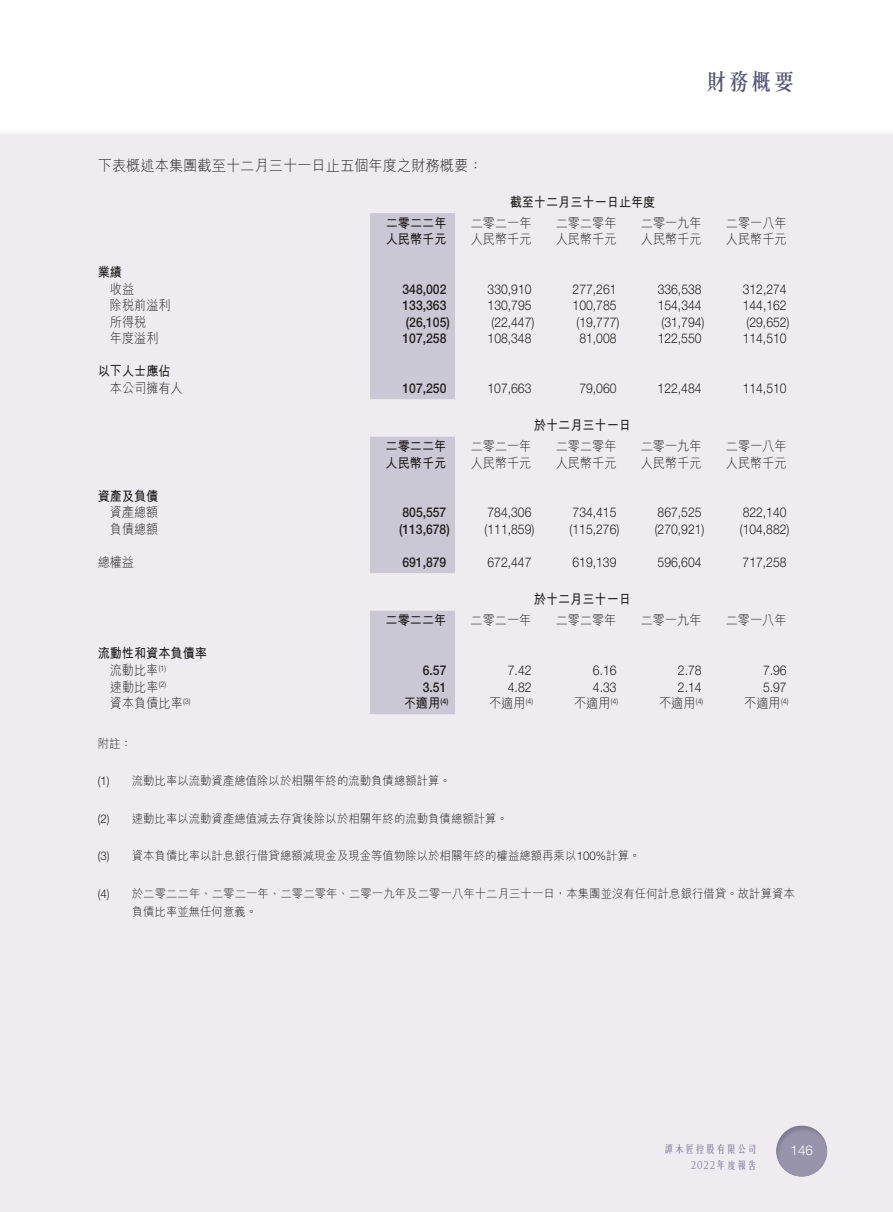
<style>
.page{position:relative;width:893px;height:1212px;background:#fff}
.page>*{position:absolute;margin:0;border:0;box-sizing:border-box;transform-origin:0 0}
.t1{font:500 22.5px "C Song 3 HK";color:#565478}
.t2{font:300 15px "M Hei HK";color:#231f20;scale:.95 1}
.t3{font:300 13.5px "Helvetica Neue LT Std";color:#231f20;scale:.9 1}
.t4{font:300 13.5px "M Hei HK";color:#231f20;scale:.9 1}
.t5{font:700 13.5px "M Hei HK";color:#231f20;scale:.9 1}
.t6{font:500 13.5px "Helvetica Neue LT Std";color:#231f20;scale:.9 1}
.t7{font:300 13.5px "Helvetica Neue LT Std";color:#fff}
.t8{font:300 12px "M Hei HK";color:#231f20;scale:.95 1}
.t9{font:300 12px "Helvetica Neue LT Std";color:#231f20;scale:.95 1}
.t10{font:500 10.5px "C Song 3 HK";letter-spacing:.1em;color:#86839f;scale:.9 1}
.t11{font:10.5px "Trajan Pro";color:#86839f;scale:.9 1}
.t12{font:300 7.8px "Helvetica Neue LT Std";color:#231f20;scale:.9 1}
.t13{font:500 7.8px "Helvetica Neue LT Std";color:#231f20;scale:.9 1}
.s1{font-family:"Helvetica Neue LT Std"}
.s2{font-family:"C Song 3 HK";font-weight:500}
</style>
<div class="page">
<div style="left:0;top:136px;width:893px;height:1076px;background:#efecf1"></div>
<div style="left:763px;top:1113px;width:79px;height:65px;background:#57585a;opacity:.25"></div>
<svg style="left:370px;top:213px;width:85px;height:501px"></svg>
<p class="t2" style="left:98px;top:158px;width:406px">下表概述本集團截至十二月三十一日止五個年度之財務概要：</p>
<p class="t5" style="left:510px;top:192px;width:164px">截至十二月三十一日止年度</p>
<h1 class="t1" style="left:705px;top:64px;width:92px">財務概要</h1>
<p class="t5" style="left:386px;top:213px;width:69px">二零二二年</p>
<p class="t4" style="left:471px;top:216px;width:69px">二零二一年</p>
<p class="t4" style="left:556px;top:216px;width:69px">二零二零年</p>
<p class="t4" style="left:641px;top:216px;width:69px">二零一九年</p>
<p class="t4" style="left:726px;top:216px;width:69px">二零一八年</p>
<p class="t5" style="left:386px;top:230px;width:69px">人民幣千元</p>
<p class="t4" style="left:471px;top:233px;width:69px">人民幣千元</p>
<p class="t4" style="left:556px;top:233px;width:69px">人民幣千元</p>
<p class="t4" style="left:641px;top:233px;width:69px">人民幣千元</p>
<p class="t4" style="left:726px;top:233px;width:69px">人民幣千元</p>
<p class="t5" style="left:98px;top:263px;width:28px">業績</p>
<p class="t4" style="left:110px;top:282px;width:28px">收益</p>
<p class="t6" style="left:403px;top:281px;width:50px">348,002</p>
<p class="t3" style="left:488px;top:281px;width:50px">330,910</p>
<p class="t3" style="left:573px;top:281px;width:50px">277,261</p>
<p class="t3" style="left:658px;top:281px;width:50px">336,538</p>
<p class="t3" style="left:743px;top:281px;width:50px">312,274</p>
<p class="t4" style="left:110px;top:299px;width:69px">除稅前溢利</p>
<p class="t6" style="left:403px;top:298px;width:50px">133,363</p>
<p class="t3" style="left:488px;top:297px;width:50px">130,795</p>
<p class="t3" style="left:573px;top:297px;width:50px">100,785</p>
<p class="t3" style="left:658px;top:297px;width:50px">154,344</p>
<p class="t3" style="left:743px;top:297px;width:50px">144,162</p>
<p class="t4" style="left:110px;top:315px;width:42px">所得稅</p>
<p class="t6" style="left:406px;top:314px;width:50px">)26,105(</p>
<p class="t3" style="left:491px;top:314px;width:49px">)22,447(</p>
<p class="t3" style="left:576px;top:314px;width:49px">)19,777(</p>
<p class="t3" style="left:661px;top:314px;width:49px">)31,794(</p>
<p class="t3" style="left:746px;top:314px;width:49px">)29,652(</p>
<p class="t4" style="left:110px;top:332px;width:56px">年度溢利</p>
<p class="t5" style="left:98px;top:362px;width:82px">以下人士應佔</p>
<p class="t6" style="left:402px;top:331px;width:50px">107,258</p>
<p class="t3" style="left:488px;top:330px;width:50px">108,348</p>
<p class="t3" style="left:579px;top:330px;width:43px">81,008</p>
<p class="t3" style="left:658px;top:330px;width:50px">122,550</p>
<p class="t3" style="left:743px;top:330px;width:50px">114,510</p>
<p class="t4" style="left:110px;top:381px;width:83px">本公司擁有人</p>
<p class="t6" style="left:402px;top:380px;width:50px">107,250</p>
<p class="t3" style="left:488px;top:380px;width:50px">107,663</p>
<p class="t3" style="left:579px;top:380px;width:43px">79,060</p>
<p class="t3" style="left:658px;top:380px;width:50px">122,484</p>
<p class="t3" style="left:743px;top:380px;width:50px">114,510</p>
<p class="t5" style="left:534px;top:416px;width:110px">於十二月三十一日</p>
<p class="t5" style="left:386px;top:437px;width:69px">二零二二年</p>
<p class="t4" style="left:471px;top:440px;width:69px">二零二一年</p>
<p class="t4" style="left:556px;top:440px;width:69px">二零二零年</p>
<p class="t4" style="left:641px;top:440px;width:69px">二零一九年</p>
<p class="t4" style="left:726px;top:440px;width:69px">二零一八年</p>
<p class="t5" style="left:386px;top:453px;width:69px">人民幣千元</p>
<p class="t4" style="left:471px;top:456px;width:69px">人民幣千元</p>
<p class="t4" style="left:556px;top:456px;width:69px">人民幣千元</p>
<p class="t4" style="left:641px;top:456px;width:69px">人民幣千元</p>
<p class="t4" style="left:726px;top:456px;width:69px">人民幣千元</p>
<p class="t5" style="left:98px;top:486px;width:69px">資產及負債</p>
<p class="t4" style="left:110px;top:506px;width:56px">資產總額</p>
<p class="t6" style="left:402px;top:505px;width:50px">805,557</p>
<p class="t3" style="left:487px;top:504px;width:50px">784,306</p>
<p class="t3" style="left:573px;top:504px;width:50px">734,415</p>
<p class="t3" style="left:658px;top:504px;width:50px">867,525</p>
<p class="t3" style="left:743px;top:504px;width:50px">822,140</p>
<p class="t4" style="left:110px;top:522px;width:56px">負債總額</p>
<p class="t6" style="left:399px;top:521px;width:58px">)113,678(</p>
<p class="t3" style="left:485px;top:521px;width:57px">)111,859(</p>
<p class="t3" style="left:570px;top:521px;width:57px">)115,276(</p>
<p class="t3" style="left:655px;top:521px;width:57px">)270,921(</p>
<p class="t3" style="left:740px;top:521px;width:57px">)104,882(</p>
<p class="t4" style="left:98px;top:555px;width:42px">總權益</p>
<p class="t6" style="left:402px;top:554px;width:50px">691,879</p>
<p class="t3" style="left:487px;top:554px;width:50px">672,447</p>
<p class="t3" style="left:573px;top:554px;width:50px">619,139</p>
<p class="t3" style="left:658px;top:554px;width:50px">596,604</p>
<p class="t3" style="left:743px;top:554px;width:50px">717,258</p>
<p class="t5" style="left:534px;top:590px;width:110px">於十二月三十一日</p>
<p class="t5" style="left:386px;top:611px;width:69px">二零二二年</p>
<p class="t4" style="left:471px;top:613px;width:69px">二零二一年</p>
<p class="t4" style="left:556px;top:613px;width:69px">二零二零年</p>
<p class="t4" style="left:641px;top:613px;width:69px">二零一九年</p>
<p class="t4" style="left:726px;top:613px;width:69px">二零一八年</p>
<p class="t5" style="left:98px;top:644px;width:123px">流動性和資本負債率</p>
<p class="t4" style="left:110px;top:663px;width:56px">流動比率</p>
<p class="t12" style="left:159px;top:663px;width:10px">(1)</p>
<p class="t6" style="left:423px;top:662px;width:28px">6.57</p>
<p class="t3" style="left:508px;top:662px;width:28px">7.42</p>
<p class="t3" style="left:593px;top:662px;width:28px">6.16</p>
<p class="t3" style="left:678px;top:662px;width:28px">2.78</p>
<p class="t3" style="left:763px;top:662px;width:28px">7.96</p>
<p class="t4" style="left:110px;top:680px;width:56px">速動比率</p>
<p class="t12" style="left:159px;top:679px;width:10px">(2)</p>
<p class="t6" style="left:423px;top:679px;width:28px">3.51</p>
<p class="t3" style="left:508px;top:678px;width:28px">4.82</p>
<p class="t3" style="left:593px;top:678px;width:28px">4.33</p>
<p class="t3" style="left:678px;top:678px;width:28px">2.14</p>
<p class="t3" style="left:763px;top:678px;width:28px">5.97</p>
<p class="t4" style="left:110px;top:696px;width:83px">資本負債比率</p>
<p class="t8" style="left:98px;top:737px;width:37px">附註：</p>
<p class="t8" style="left:132px;top:775px;width:338px">流動比率以流動資產總值除以於相關年終的流動負債總額計算。</p>
<p class="t5" style="left:404px;top:693px;width:42px">不適用</p>
<p class="t13" style="left:441px;top:696px;width:10px">)4(</p>
<p class="t12" style="left:183px;top:696px;width:10px">)3(</p>
<p class="t9" style="left:98px;top:774px;width:14px">1( )</p>
<p class="t4" style="left:489px;top:696px;width:42px">不適用</p>
<p class="t12" style="left:526px;top:696px;width:10px">)4(</p>
<p class="t4" style="left:574px;top:696px;width:42px">不適用</p>
<p class="t12" style="left:611px;top:696px;width:10px">)4(</p>
<p class="t4" style="left:659px;top:696px;width:42px">不適用</p>
<p class="t12" style="left:696px;top:696px;width:10px">)4(</p>
<p class="t4" style="left:744px;top:696px;width:42px">不適用</p>
<p class="t12" style="left:781px;top:696px;width:10px">(4)</p>
<p class="t9" style="left:98px;top:811px;width:14px">2( )</p>
<p class="t8" style="left:132px;top:812px;width:398px">速動比率以流動資產總值減去存貨後除以於相關年終的流動負債總額計算。</p>
<p class="t9" style="left:98px;top:849px;width:14px">3( )</p>
<p class="t8" style="left:132px;top:850px;width:537px">資本負債比率以計息銀行借貸總額減現金及現金等值物除以於相關年終的權益總額再乘以<span class="s1">100%</span>計算。</p>
<p class="t9" style="left:98px;top:886px;width:14px">4( )</p>
<p class="t8" style="left:132px;top:887px;width:700px">於二零二二年、二零二一年、二零二零年、二零一九年及二零一八年十二月三十一日，本集團並沒有任何計息銀行借貸。故計算資本</p>
<p class="t8" style="left:132px;top:905px;width:133px">負債比率並無任何意義。</p>
<p class="t10" style="left:664px;top:1141px;width:104px">譚木匠控股有限公司</p>
<p class="t11" style="left:691px;top:1159px;width:75px">2022<span class="s2">年度報告</span></p>
<p class="t7" style="left:790px;top:1142px;width:24px">146</p>
</div>
